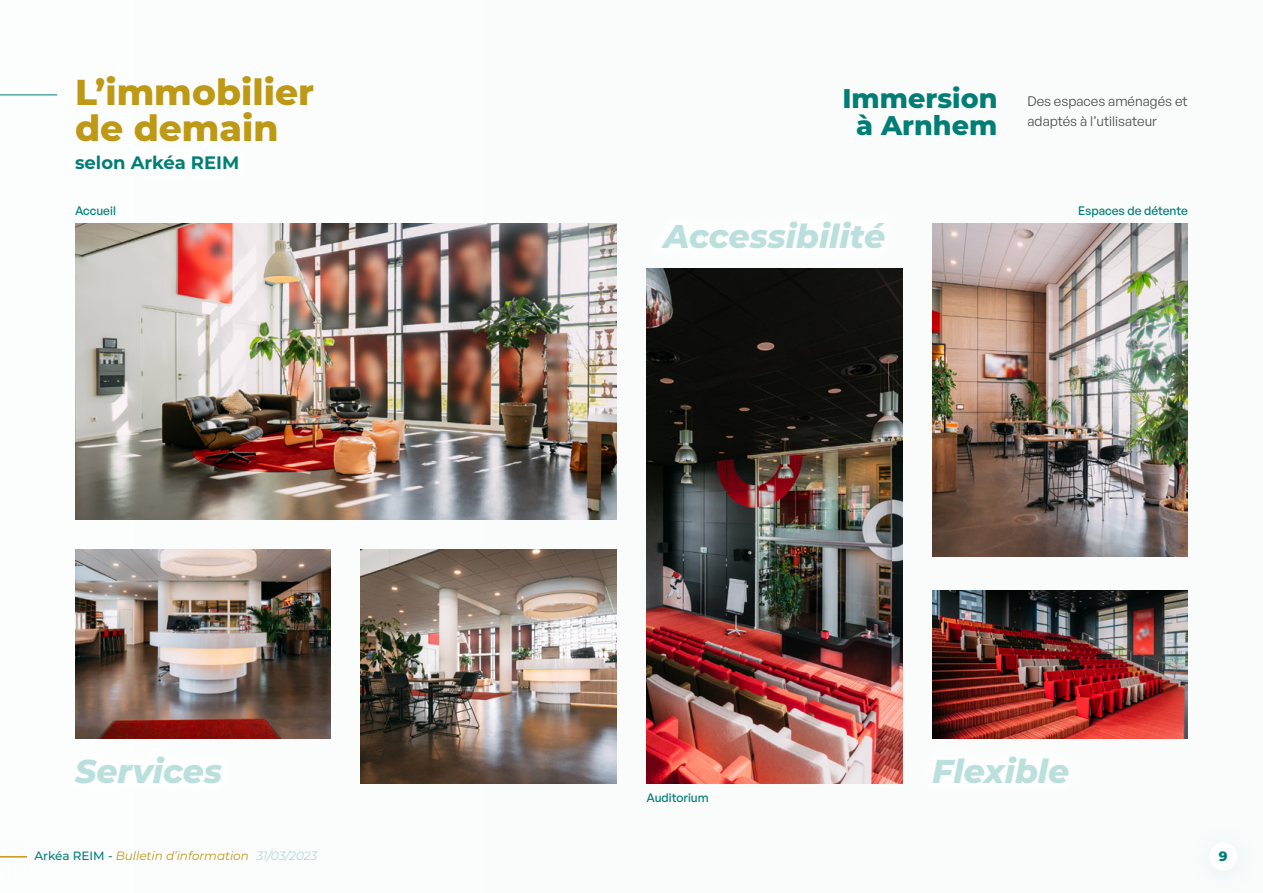
<style>
.page{position:relative;width:1263px;height:893px;background:#fafcfc}
.page>*{position:absolute;margin:0;border:0;box-sizing:border-box;transform-origin:0 0}
.t1{font:800 36px/36px "Montserrat";color:#bd9916}
.t2{font:italic 800 33px "Montserrat";color:#bbdfdd}
.t3{font:800 27px/27px "Montserrat";color:#007e76;text-align:center}
.t4{font:700 18px "Montserrat";color:#007e76}
.t5{font:13.5px/19.5px "General Sans";color:#4b4b4d}
.t6{font:800 13.5px "Montserrat";color:#007e76}
.t7{font:italic 12px "Montserrat";color:#bd9916}
.t8{font:500 12px "General Sans";color:#007e76}
.s1{font-weight:500;font-style:normal;color:#007e76}
.s2{font-weight:300;color:#96ceca}
</style>
<div class="page">
<div style="left:1209px;top:842px;width:29px;height:29px;background:#fff;border-radius:50%"></div>
<svg style="left:0;top:856px;width:27px;height:1px"></svg>
<hr style="left:0;top:95px;width:57px;height:1px;background:#007e76">
<div style="left:59px;top:139px;width:196px;height:47px;background:#fff"></div>
<div style="left:58px;top:740px;width:180px;height:61px;background:#fff"></div>
<div style="left:916px;top:740px;width:170px;height:61px;background:#fff"></div>
<div style="left:645px;top:205px;width:257px;height:61px;background:#fff"></div>
<img style="left:75px;top:224px;width:541px;height:296px">
<img style="left:646px;top:269px;width:256px;height:515px">
<img style="left:361px;top:550px;width:255px;height:234px">
<img style="left:932px;top:590px;width:256px;height:148px">
<img style="left:932px;top:223px;width:256px;height:334px">
<img style="left:75px;top:550px;width:256px;height:189px">
<h1 class="t1" style="left:75px;top:73px;width:241px">L’immobilier de demain</h1>
<h3 class="t4" style="left:75px;top:150px;width:166px">selon Arkéa REIM</h3>
<p class="t8" style="left:75px;top:203px;width:42px">Accueil</p>
<h3 class="t3" style="left:842px;top:83px;width:157px">Immersion à Arnhem</h3>
<p class="t5" style="left:1027px;top:91px;width:162px">Des espaces aménagés et adaptés à l’utilisateur</p>
<h2 class="t2" style="left:663px;top:212px;width:223px">Accessibilité</h2>
<p class="t8" style="left:1078px;top:203px;width:111px">Espaces de détente</p>
<h2 class="t2" style="left:75px;top:747px;width:149px">Services</h2>
<h2 class="t2" style="left:932px;top:747px;width:139px">Flexible</h2>
<p class="t8" style="left:646px;top:790px;width:64px">Auditorium</p>
<p class="t7" style="left:34px;top:848px;width:284px"><span class="s1">Arkéa REIM -</span> Bulletin d’information <span class="s2">31/03/2023</span></p>
<p class="t6" style="left:1219px;top:846px;width:10px">9</p>
</div>
